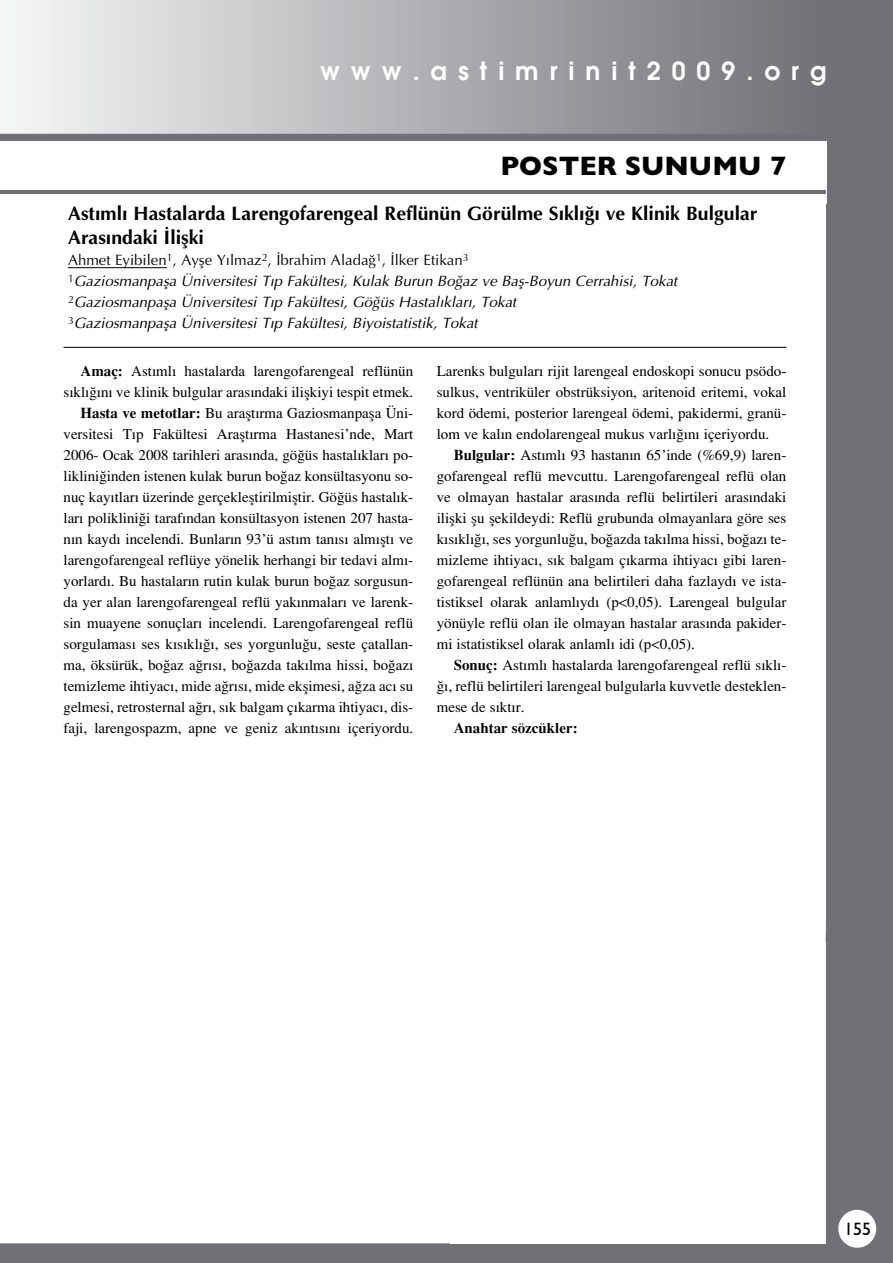
<style>
.page{position:relative;width:893px;height:1263px;background:#707174}
.page>*{position:absolute;margin:0;border:0;box-sizing:border-box;transform-origin:0 0}
.t1{font:700 27px "Gill Sans";color:#000}
.t2{font:24.9px "Avant Garde Demi";letter-spacing:.44em;color:#fff}
.t3{font:19.5px/24px "Optima Bold Turk";color:#000}
.t4{font:18px "Gill Sans";color:#000}
.t5{font:15px/21px "Times Turk";color:#000;text-align:justify}
.t6{font:15px/21px "Optima Italic Turk";color:#000}
.t7{font:15px "Optima Turk";color:#000}
.t8{font:15px "Times Turk B";color:#000}
.s1{font-family:"Times Turk B"}
</style>
<div class="page">
<div style="left:0;top:204px;width:826px;height:1040px;background:#fff"></div>
<div style="left:838px;top:1210px;width:38px;height:38px;background:#fff;border-radius:50%"></div>
<svg style="left:0;top:0;width:756px;height:134px"></svg>
<div style="left:0;top:141px;width:826px;height:63px;background:#fff"></div>
<div style="left:450px;top:942px;width:376px;height:302px;background:#fff"></div>
<hr style="left:0;top:190px;width:826px;height:4px;background:#6f7073">
<hr style="left:68px;top:267px;width:99px;height:1px;background:#000">
<hr style="left:63px;top:347px;width:723px;height:1px;background:#000">
<h2 class="t2" style="left:320px;top:57px;width:508px">www.astimrinit2009.org</h2>
<h1 class="t1" style="left:500px;top:157px;width:288px">POSTER SUNUMU 7</h1>
<h3 class="t3" style="left:68px;top:203px;width:691px">Ast›ml› Hastalarda Larengofarengeal Reflünün Görülme S›kl›¤› ve Klinik Bulgular<br>Aras›ndaki ‹liflki</h3>
<p class="t7" style="left:68px;top:254px;width:402px">Ahmet Eyibilen<sup>1</sup>, Ayfle Y›lmaz<sup>2</sup>, ‹brahim Alada¤<sup>1</sup>, ‹lker Etikan<sup>3</sup></p>
<p class="t6" style="left:68px;top:270px;width:611px"><sup>1</sup>Gaziosmanpafla Üniversitesi T›p Fakültesi, Kulak Burun Bo¤az ve Bafl-Boyun Cerrahisi, Tokat<br><sup>2</sup>Gaziosmanpafla Üniversitesi T›p Fakültesi, Gö¤üs Hastal›klar›, Tokat<br><sup>3</sup>Gaziosmanpafla Üniversitesi T›p Fakültesi, Biyoistatistik, Tokat</p>
<p class="t5" style="left:63px;top:362px;width:351px;text-align:right"><span class="s1">Amaç:</span> Ast›ml› hastalarda larengofarengeal reflünün s›kl›¤›n› ve klinik bulgular aras›ndaki iliflkiyi tespit etmek.<br><span class="s1">Hasta ve metotlar:</span> Bu araflt›rma Gaziosmanpafla Üni&shy;versitesi T›p Fakültesi Araflt›rma Hastanesi’nde, Mart 2006- Ocak 2008 tarihleri aras›nda, gö¤üs hastal›klar› po&shy;liklini¤inden istenen kulak burun bo¤az konsültasyonu so&shy;nuç kay›tlar› üzerinde gerçeklefltirilmifltir. Gö¤üs hastal›k&shy;lar› poliklini¤i taraf›ndan konsültasyon istenen 207 hasta&shy;n›n kayd› incelendi. Bunlar›n 93’ü ast›m tan›s› alm›flt› ve larengofarengeal reflüye yönelik herhangi bir tedavi alm›- yorlard›. Bu hastalar›n rutin kulak burun bo¤az sorgusun&shy;da yer alan larengofarengeal reflü yak›nmalar› ve larenk&shy;sin muayene sonuçlar› incelendi. Larengofarengeal reflü sorgulamas› ses k›s›kl›¤›, ses yorgunlu¤u, seste çatallan&shy;ma, öksürük, bo¤az a¤r›s›, bo¤azda tak›lma hissi, bo¤az› temizleme ihtiyac›, mide a¤r›s›, mide ekflimesi, a¤za ac› su gelmesi, retrosternal a¤r›, s›k balgam ç›karma ihtiyac›, dis&shy;faji, larengospazm, apne ve geniz ak›nt›s›n› içeriyordu.</p>
<p class="t5" style="left:437px;top:362px;width:351px">Larenks bulgular› rijit larengeal endoskopi sonucu psödo&shy;sulkus, ventriküler obstrüksiyon, aritenoid eritemi, vokal kord ödemi, posterior larengeal ödemi, pakidermi, granü&shy;lom ve kal›n endolarengeal mukus varl›¤›n› içeriyordu.</p>
<p class="t5" style="left:437px;top:446px;width:351px;text-indent:17px"><span class="s1">Bulgular:</span> Ast›ml› 93 hastan›n 65’inde (%69,9) laren&shy;gofarengeal reflü mevcuttu. Larengofarengeal reflü olan ve olmayan hastalar aras›nda reflü belirtileri aras›ndaki iliflki flu flekildeydi: Reflü grubunda olmayanlara göre ses k›s›kl›¤›, ses yorgunlu¤u, bo¤azda tak›lma hissi, bo¤az› te&shy;mizleme ihtiyac›, s›k balgam ç›karma ihtiyac› gibi laren&shy;gofarengeal reflünün ana belirtileri daha fazlayd› ve ista&shy;tistiksel olarak anlaml›yd› (p&lt;0,05). Larengeal bulgular yönüyle reflü olan ile olmayan hastalar aras›nda pakider&shy;mi istatistiksel olarak anlaml› idi (p&lt;0,05).</p>
<p class="t5" style="left:437px;top:656px;width:351px;text-indent:17px"><span class="s1">Sonuç:</span> Ast›ml› hastalarda larengofarengeal reflü s›kl›- ¤›, reflü belirtileri larengeal bulgularla kuvvetle desteklen&shy;mese de s›kt›r.</p>
<p class="t8" style="left:454px;top:723px;width:126px">Anahtar sözcükler:</p>
<p class="t4" style="left:844px;top:1223px;width:28px">155</p>
</div>
